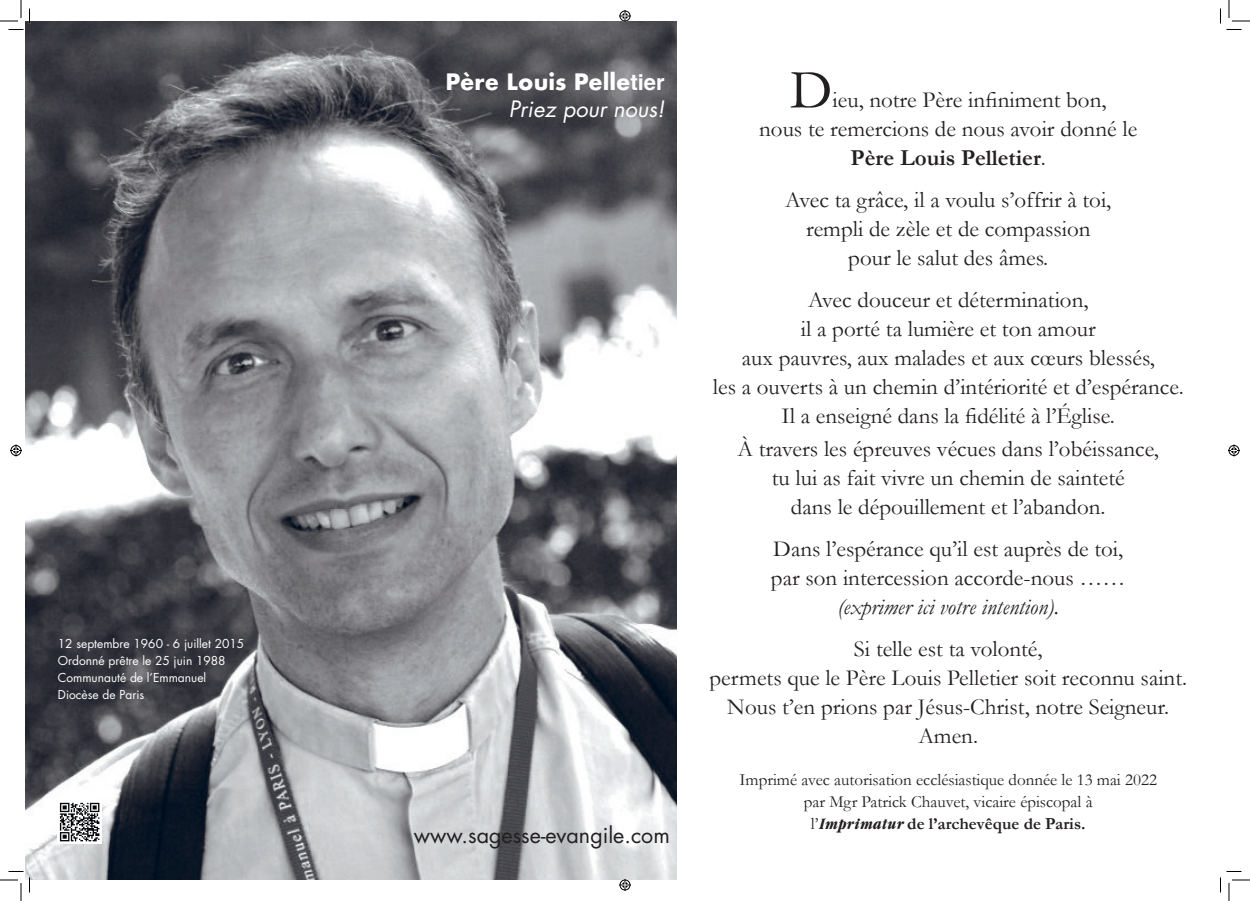
<style>
.page{position:relative;width:1250px;height:901px;background:#fff}
.page>*{position:absolute;margin:0;border:0;box-sizing:border-box;transform-origin:0 0}
.t1{font:55px "Garamond";color:#231f20}
.t2{font:23px/29px "Garamond";color:#231f20;text-align:center}
.t3{font:italic 23px "Garamond";color:#231f20}
.t4{font:700 23px "Garamond";color:#231f20}
.t5{font:700 22px/26.4px "Futura";color:#fff;text-align:right}
.t6{font:21.5px "Futura";color:#231f20}
.t7{font:17px/22px "Garamond";color:#231f20;text-align:center}
.t8{font:12px/17.2px "Futura";color:#fff}
.s1{font-family:"Helvetica"}
.s2{font-weight:400;font-style:italic}
.s3{font-weight:400}
.s4{font-family:"Garamond Cond";font-weight:700;font-style:italic;font-size:14px}
.s5{font-weight:700}
</style>
<div class="page">
<img style="left:26px;top:22px;width:651px;height:858px">
<img style="left:58px;top:801px;width:44px;height:42px">
<svg style="left:0;top:0;width:30px;height:30px"></svg>
<svg style="left:0;top:871px;width:30px;height:30px"></svg>
<svg style="left:1220px;top:0;width:30px;height:30px"></svg>
<svg style="left:1220px;top:871px;width:30px;height:30px"></svg>
<svg style="left:619px;top:10px;width:12px;height:12px"></svg>
<svg style="left:619px;top:879px;width:12px;height:12px"></svg>
<svg style="left:10px;top:444px;width:12px;height:12px"></svg>
<svg style="left:1228px;top:444px;width:12px;height:12px"></svg>
<p class="t8" style="left:58px;top:634px;width:188px">12 septembre 1960 - 6 juillet 2015<br>Ordonné prêtre le 25 juin 1988<br>Communauté de l’Emmanuel<br>Diocèse de Paris</p>
<p class="t5" style="left:445px;top:69px;width:220px">Père Louis Pelle<span class="s1">tier<br></span><span class="s2">Priez pour nous!</span></p>
<p class="t6" style="left:414px;top:820px;width:258px">www.sagesse-evangile.com</p>
<h1 class="t1" style="left:790px;top:53px;width:44px">D</h1>
<p class="t2" style="left:832px;top:85px;width:275px">ieu, notre Père infiniment bon,</p>
<p class="t2" style="left:759px;top:114px;width:379px">nous te remercions de nous avoir donné le</p>
<p class="t4" style="left:850px;top:142px;width:197px">Père Louis Pelletier<span class="s3">.</span></p>
<p class="t2" style="left:785px;top:185px;width:328px">Avec ta grâce, il a voulu s’offrir à toi, rempli de zèle et de compassion pour le salut des âmes.</p>
<p class="t2" style="left:713px;top:284px;width:472px">Avec douceur et détermination,<br>il a porté ta lumière et ton amour<br>aux pauvres, aux malades et aux cœurs blessés,<br>les a ouverts à un chemin d’intériorité et d’espérance.<br>Il a enseigné dans la fidélité à l’Église.</p>
<p class="t2" style="left:737px;top:434px;width:423px">À travers les épreuves vécues dans l’obéissance, tu lui as fait vivre un chemin de sainteté<br>dans le dépouillement et l’abandon.</p>
<p class="t2" style="left:771px;top:534px;width:356px;text-align:left">Dans l’espérance qu’il est auprès de toi, par son intercession accorde-nous ……</p>
<p class="t3" style="left:837px;top:591px;width:223px">(exprimer ici votre intention).</p>
<p class="t2" style="left:709px;top:633px;width:479px">Si telle est ta volonté,<br>permets que le Père Louis Pelletier soit reconnu saint.<br>Nous t’en prions par Jésus-Christ, notre Seigneur.<br>Amen.</p>
<p class="t7" style="left:739px;top:768px;width:419px">Imprimé avec autorisation ecclésiastique donnée le 13 mai 2022 par Mgr Patrick Chauvet, vicaire épiscopal à<br>l’<span class="s4">Imprimatur</span> <span class="s5">de l’archevêque de Paris.</span></p>
</div>
